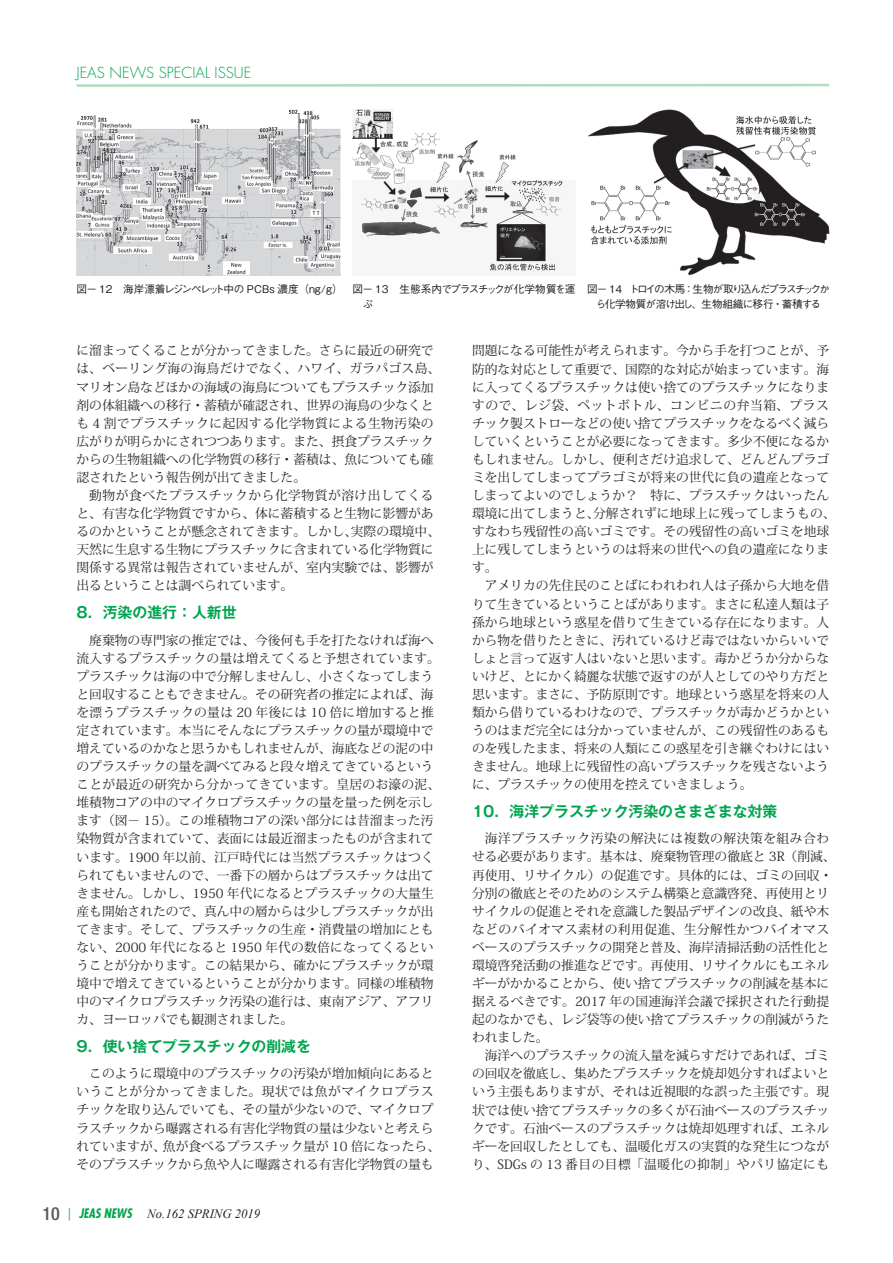
<style>
.page{position:relative;width:893px;height:1263px;background:#fff}
.page>*{position:absolute;margin:0;border:0;box-sizing:border-box;transform-origin:0 0}
.t1{font:700 14.85px "Gothic MB101 Pr 6 N De";color:#00a54f}
.t2{font:300 14.85px "Futura Std";color:#00a54f}
.t3{font:12.75px/18.1px "Koz Min Pro";color:#231f20}
.t4{font:italic 12.75px "Times New Roman";color:#231f20}
.t5{font:500 10.65px/14.9px "Gothic BBB Pr 6 N";letter-spacing:-.085em;color:#231f20;text-align:center}
.t6{font:500 10.65px "Gothic BBB Pr 6 N";letter-spacing:-.015em;color:#231f20}
.s1{font-family:"Helvetica Neue LT Std";font-weight:500;font-style:normal;font-stretch:condensed;font-size:18px;color:#57585a}
.s2{font-family:"Shin Go Pr 6 N";font-weight:700;font-style:normal;color:#65c18b}
.s3{font-family:"Futura Std";font-weight:700;font-stretch:condensed;color:#00a54f}
</style>
<div class="page">
<svg style="left:76px;top:83px;width:754px;height:4px"></svg>
<img style="left:77px;top:109px;width:264px;height:166px">
<img style="left:588px;top:109px;width:241px;height:166px">
<img style="left:353px;top:109px;width:222px;height:162px">
<p class="t2" style="left:77px;top:63px;width:176px">JEAS NEWS SPECIAL ISSUE</p>
<p class="t6" style="left:77px;top:280px;width:268px">図－ 12　海岸漂着レジンペレット中の PCBs 濃度（ng/g）</p>
<p class="t5" style="left:587px;top:281px;width:244px">図－ 14　トロイの木馬：生物が取り込んだプラスチックから化学物質が溶け出し、生物組織に移行・蓄積する</p>
<p class="t5" style="left:363px;top:281px;width:214px;text-align:left;text-indent:-10px">図－ 13　生態系内でプラスチックが化学物質を運ぶ</p>
<p class="t3" style="left:77px;top:341px;width:365px">に溜まってくることが分かってきました。さらに最近の研究では、ベーリング海の海鳥だけでなく、ハワイ、ガラパゴス島、マリオン島などほかの海域の海鳥についてもプラスチック添加剤の体組織への移行・蓄積が確認され、世界の海鳥の少なくとも 4 割でプラスチックに起因する化学物質による生物汚染の広がりが明らかにされつつあります。また、摂食プラスチックからの生物組織への化学物質の移行・蓄積は、魚についても確認されたという報告例が出てきました。</p>
<p class="t3" style="left:77px;top:486px;width:365px;text-indent:13px">動物が食べたプラスチックから化学物質が溶け出してくると、有害な化学物質ですから、体に蓄積すると生物に影響があるのかということが懸念されてきます。しかし、実際の環境中、天然に生息する生物にプラスチックに含まれている化学物質に関係する異常は報告されていませんが、室内実験では、影響が出るということは調べられています。</p>
<p class="t1" style="left:77px;top:600px;width:162px">8．汚染の進行：人新世</p>
<p class="t3" style="left:77px;top:630px;width:365px;text-indent:13px">廃棄物の専門家の推定では、今後何も手を打たなければ海へ流入するプラスチックの量は増えてくると予想されています。プラスチックは海の中で分解しませんし、小さくなってしまうと回収することもできません。その研究者の推定によれば、海を漂うプラスチックの量は 20 年後には 10 倍に増加すると推定されています。本当にそんなにプラスチックの量が環境中で増えているのかなと思うかもしれませんが、海底などの泥の中のプラスチックの量を調べてみると段々増えてきているということが最近の研究から分かってきています。皇居のお濠の泥、堆積物コアの中のマイクロプラスチックの量を量った例を示します（図－ 15）。この堆積物コアの深い部分には昔溜まった汚染物質が含まれていて、表面には最近溜まったものが含まれています。1900 年以前、江戸時代には当然プラスチックはつくられてもいませんので、一番下の層からはプラスチックは出てきません。しかし、1950 年代になるとプラスチックの大量生産も開始されたので、真ん中の層からは少しプラスチックが出てきます。そして、プラスチックの生産・消費量の増加にともない、2000 年代になると 1950 年代の数倍になってくるということが分かります。この結果から、確かにプラスチックが環境中で増えてきているということが分かります。同様の堆積物中のマイクロプラスチック汚染の進行は、東南アジア、アフリカ、ヨーロッパでも観測されました。</p>
<p class="t1" style="left:77px;top:1034px;width:236px">9．使い捨てプラスチックの削減を</p>
<p class="t3" style="left:77px;top:1064px;width:365px;text-align:center">このように環境中のプラスチックの汚染が増加傾向にあると<br>いうことが分かってきました。現状では魚がマイクロプラスチックを取り込んでいても、その量が少ないので、マイクロプラスチックから曝露される有害化学物質の量は少ないと考えられていますが、魚が食べるプラスチック量が 10 倍になったら、そのプラスチックから魚や人に曝露される有害化学物質の量も</p>
<p class="t4" style="left:43px;top:1205px;width:219px"><span class="s1">10</span> <span class="s2">｜</span> <span class="s3">JEAS NEWS</span> No.162 SPRING 2019</p>
<p class="t3" style="left:472px;top:341px;width:365px">問題になる可能性が考えられます。今から手を打つことが、予防的な対応として重要で、国際的な対応が始まっています。海に入ってくるプラスチックは使い捨てのプラスチックになりますので、レジ袋、ペットボトル、コンビニの弁当箱、プラスチック製ストローなどの使い捨てプラスチックをなるべく減らしていくということが必要になってきます。多少不便になるかもしれません。しかし、便利さだけ追求して、どんどんプラゴミを出してしまってプラゴミが将来の世代に負の遺産となってしまってよいのでしょうか？　特に、プラスチックはいったん環境に出てしまうと、分解されずに地球上に残ってしまうもの、すなわち残留性の高いゴミです。その残留性の高いゴミを地球上に残してしまうというのは将来の世代への負の遺産になります。</p>
<p class="t3" style="left:472px;top:576px;width:359px;text-align:justify;text-indent:13px">アメリカの先住民のことばにわれわれ人は子孫から大地を借りて生きているということばがあります。まさに私達人類は子孫から地球という惑星を借りて生きている存在になります。人から物を借りたときに、汚れているけど毒ではないからいいでしょと言って返す人はいないと思います。毒かどうか分からないけど、とにかく綺麗な状態で返すのが人としてのやり方だと思います。まさに、予防原則です。地球という惑星を将来の人類から借りているわけなので、プラスチックが毒かどうかというのはまだ完全には分かっていませんが、この残留性のあるものを残したまま、将来の人類にこの惑星を引き継ぐわけにはいきません。地球上に残留性の高いプラスチックを残さないように、プラスチックの使用を控えていきましょう。</p>
<p class="t1" style="left:472px;top:799px;width:307px">10．海洋プラスチック汚染のさまざまな対策</p>
<p class="t3" style="left:472px;top:829px;width:365px;text-indent:13px">海洋プラスチック汚染の解決には複数の解決策を組み合わせる必要があります。基本は、廃棄物管理の徹底と 3R（削減、再使用、リサイクル）の促進です。具体的には、ゴミの回収・分別の徹底とそのためのシステム構築と意識啓発、再使用とリサイクルの促進とそれを意識した製品デザインの改良、紙や木などのバイオマス素材の利用促進、生分解性かつバイオマスベースのプラスチックの開発と普及、海岸清掃活動の活性化と環境啓発活動の推進などです。再使用、リサイクルにもエネルギーがかかることから、使い捨てプラスチックの削減を基本に据えるべきです。2017 年の国連海洋会議で採択された行動提起のなかでも、レジ袋等の使い捨てプラスチックの削減がうたわれました。</p>
<p class="t3" style="left:472px;top:1046px;width:359px;text-align:justify;text-indent:13px">海洋へのプラスチックの流入量を減らすだけであれば、ゴミの回収を徹底し、集めたプラスチックを焼却処分すればよいという主張もありますが、それは近視眼的な誤った主張です。現状では使い捨てプラスチックの多くが石油ベースのプラスチックです。石油ベースのプラスチックは焼却処理すれば、エネルギーを回収したとしても、温暖化ガスの実質的な発生につながり、SDGs の 13 番目の目標「温暖化の抑制」やパリ協定にも</p>
</div>
